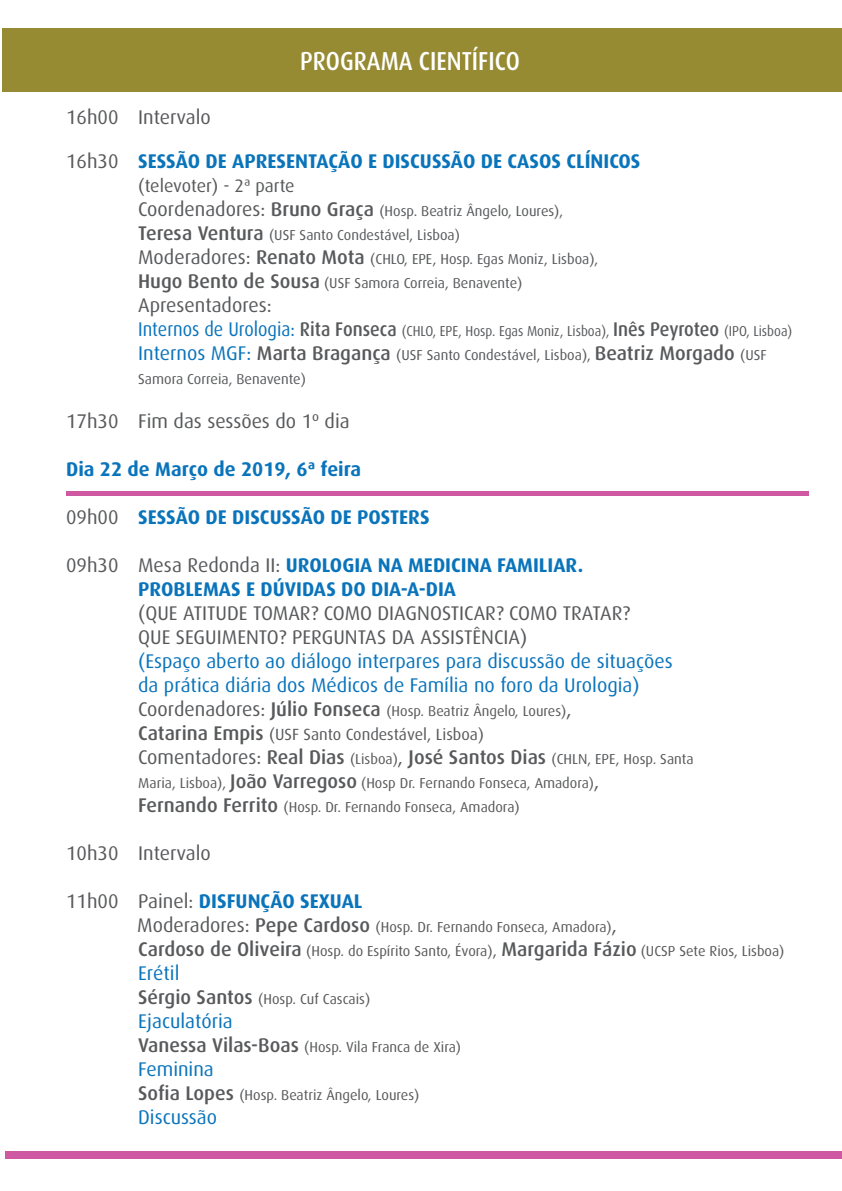
<style>
.page{position:relative;width:842px;height:1191px;background:#fff}
.page>*{position:absolute;margin:0;border:0;box-sizing:border-box;transform-origin:0 0}
.t1{font:500 26px "Dax";color:#fff;scale:.88 1}
.t2{font:700 19.8px/24px "Dax";color:#0a74bb}
.t3{font:19.8px/24px "Dax";color:#58595b}
.t4{font:19.8px/24px "Dax";color:#0a74bb}
.t5{font:18px "Dax";color:#58595b}
.t6{font:16.2px "Dax";color:#58595b}
.t7{font:14.4px/24px "Dax";color:#58595b}
.t8{font:14.4px/24px "Dax";color:#58595b;scale:.91 1}
.s1{font-weight:400;color:#58595b}
.s2{font-size:19.8px}
.s3{font-weight:500;font-size:19.8px}
.s4{font-size:19.8px;color:#0a74bb}
.s5{font-size:16.2px}
</style>
<div class="page">
<div style="left:3px;top:28px;width:839px;height:63px;background:#968a32"></div>
<div style="left:5px;top:1151px;width:837px;height:7px;background:#ce58a1"></div>
<hr style="left:66px;top:491px;width:743px;height:4px;background:#ce58a1">
<h1 class="t1" style="left:300px;top:47px;width:251px">PROGRAMA CIENTÍFICO</h1>
<h2 class="t3" style="left:66px;top:105px;width:146px">16h00 Intervalo</h2>
<h2 class="t2" style="left:66px;top:149px;width:576px"><span class="s1">16h30</span> SESSÃO DE APRESENTAÇÃO E DISCUSSÃO DE CASOS CLÍNICOS</h2>
<p class="t5" style="left:138px;top:176px;width:158px">(televoter) - 2ª parte</p>
<p class="t7" style="left:138px;top:199px;width:462px"><span class="s2">Coordenadores:</span> <span class="s3">Bruno Graça</span> (Hosp. Beatriz Ângelo, Loures), <span class="s3">Teresa Ventura</span> (USF Santo Condestável, Lisboa)<br><span class="s2">Moderadores:</span> <span class="s3">Renato Mota</span> (CHLO, EPE, Hosp. Egas Moniz, Lisboa), <span class="s3">Hugo Bento de Sousa</span> (USF Samora Correia, Benavente)</p>
<h2 class="t3" style="left:138px;top:293px;width:135px">Apresentadores:</h2>
<p class="t8" style="left:138px;top:319px;width:720px"><span class="s4">Internos de Urologia:</span> <span class="s3">Rita Fonseca</span> (CHLO, EPE, Hosp. Egas Moniz, Lisboa), <span class="s3">Inês Peyroteo</span> (IPO, Lisboa)<br><span class="s4">Internos MGF:</span> <span class="s3">Marta Bragança</span> (USF Santo Condestável, Lisboa), <span class="s3">Beatriz Morgado</span> (USF<br>Samora Correia, Benavente)</p>
<h2 class="t3" style="left:66px;top:409px;width:285px">17h30 Fim das sessões do 1º dia</h2>
<h2 class="t2" style="left:66px;top:457px;width:297px">Dia 22 de Março de 2019, 6ª feira</h2>
<h2 class="t2" style="left:66px;top:505px;width:365px"><span class="s1">09h00</span> SESSÃO DE DISCUSSÃO DE POSTERS</h2>
<h2 class="t2" style="left:138px;top:553px;width:447px;text-indent:-72px"><span class="s1">09h30 Mesa Redonda II:</span> UROLOGIA NA MEDICINA FAMILIAR.<br>PROBLEMAS E DÚVIDAS DO DIA-A-DIA</h2>
<h2 class="t3" style="left:138px;top:601px;width:494px">(QUE ATITUDE TOMAR? COMO DIAGNOSTICAR? COMO TRATAR?<br>QUE SEGUIMENTO? PERGUNTAS DA ASSISTÊNCIA)</h2>
<h2 class="t4" style="left:138px;top:649px;width:536px">(Espaço aberto ao diálogo interpares para discussão de situações da prática diária dos Médicos de Família no foro da Urologia)</h2>
<p class="t7" style="left:138px;top:699px;width:435px"><span class="s2">Coordenadores:</span> <span class="s3">Júlio Fonseca</span> (Hosp. Beatriz Ângelo, Loures)<span class="s2">,</span></p>
<p class="t6" style="left:138px;top:725px;width:347px"><span class="s3">Catarina Empis</span> (USF Santo Condestável, Lisboa)</p>
<p class="t7" style="left:138px;top:747px;width:557px"><span class="s2">Comentadores:</span> <span class="s3">Real Dias</span> (Lisboa)<span class="s2">,</span> <span class="s3">José Santos Dias</span> (CHLN, EPE, Hosp. Santa<br>Maria, Lisboa), <span class="s3">João Varregoso</span> (Hosp Dr. Fernando Fonseca, Amadora)<span class="s2">,<br></span><span class="s3">Fernando Ferrito</span> (Hosp. Dr. Fernando Fonseca, Amadora)</p>
<h2 class="t3" style="left:66px;top:841px;width:146px">10h30 Intervalo</h2>
<h2 class="t2" style="left:66px;top:889px;width:298px"><span class="s1">11h00 Painel:</span> DISFUNÇÃO SEXUAL</h2>
<p class="t7" style="left:137px;top:915px;width:649px"><span class="s2">Moderadores:</span> <span class="s3">Pepe Cardoso</span> (Hosp. Dr. Fernando Fonseca, Amadora)<span class="s2">,<br></span><span class="s3">Cardoso de Oliveira</span> (Hosp. do Espírito Santo, Évora)<span class="s5">,</span> <span class="s3">Margarida Fázio</span> (UCSP Sete Rios, Lisboa)</p>
<h2 class="t4" style="left:138px;top:961px;width:43px">Erétil</h2>
<p class="t7" style="left:138px;top:987px;width:234px"><span class="s3">Sérgio Santos</span> (Hosp. Cuf Cascais)</p>
<h2 class="t4" style="left:138px;top:1009px;width:96px">Ejaculatória</h2>
<p class="t7" style="left:138px;top:1035px;width:324px"><span class="s3">Vanessa Vilas-Boas</span> (Hosp. Vila Franca de Xira)</p>
<h2 class="t4" style="left:138px;top:1057px;width:77px">Feminina</h2>
<p class="t7" style="left:138px;top:1083px;width:283px"><span class="s3">Sofia Lopes</span> (Hosp. Beatriz Ângelo, Loures)</p>
<h2 class="t4" style="left:138px;top:1105px;width:80px">Discussão</h2>
</div>
